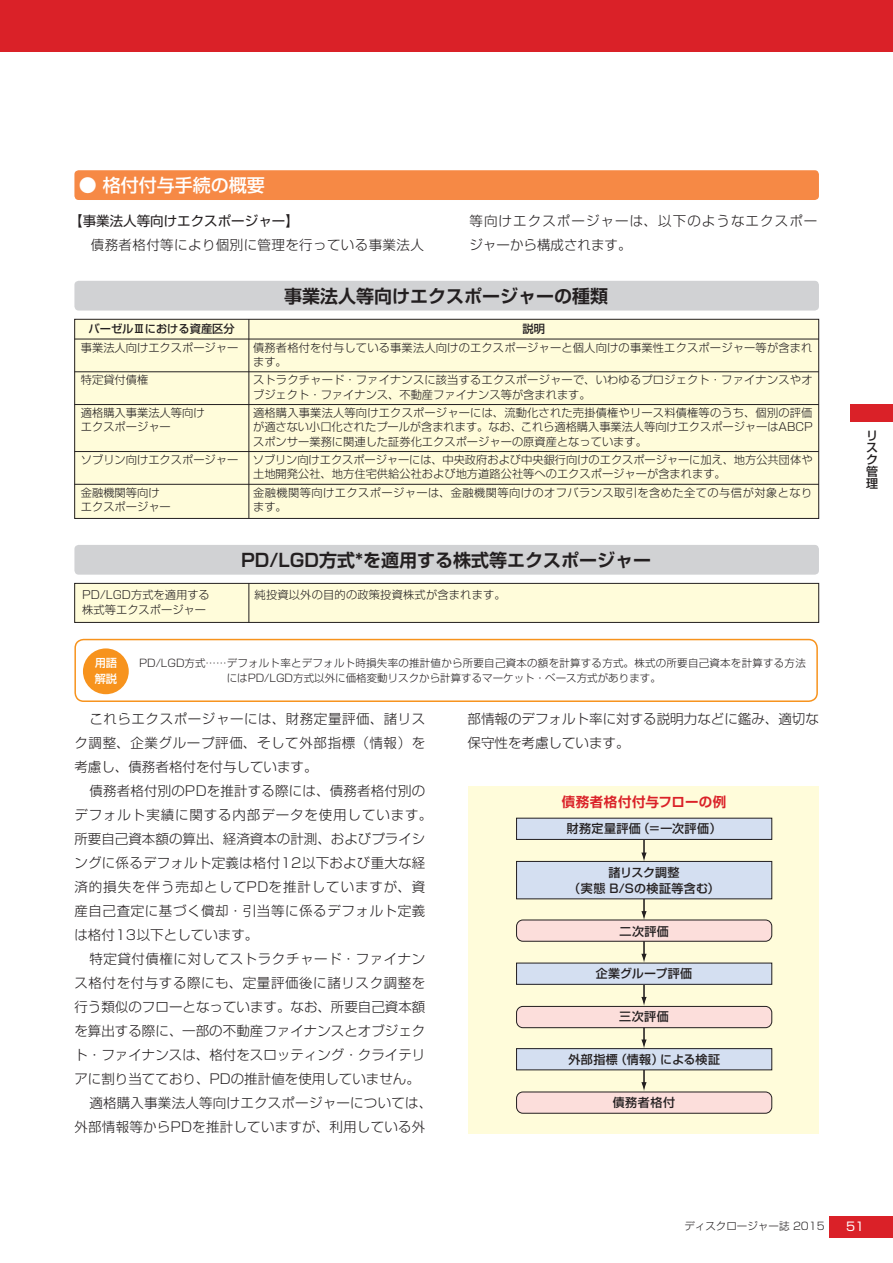
<style>
.page{position:relative;width:893px;height:1263px;background:#fff}
.page>*{position:absolute;margin:0;border:0;box-sizing:border-box;transform-origin:0 0}
.t1{font:18px "Shin Go Pro De Bold 90 pv RKSJ H";color:#231f20}
.t2{font:18px "Shin Go Pro Medium 90 pv RKSJ V";color:#fff}
.t3{font:13.5px/24px "Shin Go Pro Light 90 pv RKSJ H";letter-spacing:.015em;color:#231f20}
.t4{font:13.5px/24px "Shin Go Pro Light 90 pv RKSJ H";letter-spacing:.08em;color:#231f20}
.t5{font:13.5px "Shin Go Pro Light 90 pv RKSJ H";letter-spacing:.045em;color:#231f20}
.t6{font:13.5px "Shin Go Pro Light 90 pv RKSJ H";letter-spacing:.04em;color:#231f20}
.t7{font:13.5px "Shin Go Pro Regular 90 pv RKSJ H";color:#231f20}
.t8{font:13.5px "Shin Go Pro De Bold 90 pv RKSJ H";letter-spacing:.025em;color:#da2128}
.t9{font:12px/16.5px "Shin Go Pro Medium 90 pv RKSJ H";letter-spacing:.035em;color:#231f20;text-align:center}
.t10{font:12px/12px "Shin Go Pro Medium 90 pv RKSJ V";color:#231f20}
.t11{font:12px "Shin Go Pro Regular 90 pv RKSJ H";color:#fff}
.t12{font:11.25px/14.2px "Shin Go Pro Light 90 pv RKSJ H";color:#231f20}
.t13{font:11.25px "Shin Go Pro Light 90 pv RKSJ H";letter-spacing:.035em;color:#231f20}
.t14{font:11.25px "Shin Go Pro Medium 90 pv RKSJ V";color:#231f20}
.t15{font:11.25px/16px "Shin Go Pro Medium 90 pv RKSJ V";color:#fff}
.t16{font:10.5px/15px "Shin Go Pro Light 90 pv RKSJ H";letter-spacing:.02em;color:#231f20}
.t17{font:10.5px "Shin Go Pro Light 90 pv RKSJ H";color:#231f20}
</style>
<div class="page">
<div style="left:829px;top:1216px;width:63px;height:21px;background:#da2128"></div>
<div style="left:850px;top:404px;width:42px;height:17px;background:#da2128"></div>
<div style="left:0;top:0;width:892px;height:51px;background:#da2128"></div>
<div style="left:468px;top:786px;width:350px;height:348px;background:#fffcda"></div>
<svg style="left:641px;top:840px;width:5px;height:21px"></svg>
<svg style="left:641px;top:899px;width:5px;height:21px"></svg>
<svg style="left:641px;top:1070px;width:5px;height:21px"></svg>
<svg style="left:641px;top:942px;width:5px;height:21px"></svg>
<svg style="left:641px;top:985px;width:5px;height:21px"></svg>
<svg style="left:641px;top:1028px;width:5px;height:20px"></svg>
<div style="left:516px;top:963px;width:255px;height:21px;background:#d4dff1"></div>
<div style="left:516px;top:963px;width:256px;height:22px;border:1px solid #231f20"></div>
<div style="left:516px;top:818px;width:255px;height:21px;background:#d4dff1"></div>
<div style="left:516px;top:818px;width:256px;height:22px;border:1px solid #231f20"></div>
<div style="left:516px;top:861px;width:255px;height:38px;background:#d4dff1"></div>
<div style="left:516px;top:861px;width:256px;height:38px;border:1px solid #231f20"></div>
<div style="left:516px;top:1049px;width:255px;height:21px;background:#d4dff1"></div>
<div style="left:516px;top:1048px;width:256px;height:22px;border:1px solid #231f20"></div>
<div style="left:516px;top:920px;width:255px;height:21px;background:#fcdedb;border-radius:6px"></div>
<div style="left:516px;top:920px;width:256px;height:22px;border:1px solid #231f20;border-radius:6px"></div>
<div style="left:516px;top:1006px;width:255px;height:22px;background:#fcdedb;border-radius:6px"></div>
<div style="left:516px;top:1006px;width:256px;height:22px;border:1px solid #231f20;border-radius:6px"></div>
<div style="left:516px;top:1092px;width:255px;height:21px;background:#fcdedb;border-radius:6px"></div>
<div style="left:516px;top:1092px;width:256px;height:22px;border:1px solid #231f20;border-radius:6px"></div>
<div style="left:75px;top:319px;width:743px;height:199px;background:#fffcda"></div>
<div style="left:74px;top:319px;width:744px;height:200px;border:1px solid #231f20"></div>
<hr style="left:74px;top:339px;width:744px;height:1px;background:#231f20">
<hr style="left:74px;top:372px;width:744px;height:1px;background:#231f20">
<hr style="left:74px;top:404px;width:744px;height:1px;background:#231f20">
<hr style="left:74px;top:451px;width:744px;height:1px;background:#231f20">
<hr style="left:74px;top:484px;width:744px;height:1px;background:#231f20">
<hr style="left:248px;top:319px;width:1px;height:199px;background:#231f20">
<div style="left:75px;top:583px;width:743px;height:39px;background:#fffcda"></div>
<div style="left:74px;top:583px;width:744px;height:40px;border:1px solid #231f20"></div>
<hr style="left:248px;top:583px;width:1px;height:40px;background:#231f20">
<div style="left:74px;top:281px;width:744px;height:30px;background:#d1d2d4;border-radius:4px"></div>
<div style="left:74px;top:170px;width:744px;height:30px;background:#f68945;border-radius:4px"></div>
<div style="left:74px;top:545px;width:744px;height:30px;background:#d1d2d4;border-radius:4px"></div>
<div style="left:83px;top:648px;width:46px;height:46px;background:#f7931d;border-radius:50%"></div>
<div style="left:74px;top:639px;width:743px;height:63px;border:2px solid #f7931d;border-radius:9px"></div>
<h1 class="t2" style="left:79px;top:178px;width:188px">● 格付付与手続の概要</h1>
<p class="t7" style="left:69px;top:216px;width:231px">【事業法人等向けエクスポージャー】</p>
<p class="t3" style="left:91px;top:235px;width:334px">債務者格付等により個別に管理を行っている事業法人</p>
<p class="t4" style="left:469px;top:211px;width:349px">等向けエクスポージャーは、以下のようなエクスポージャーから構成されます。</p>
<h1 class="t1" style="left:284px;top:289px;width:326px">事業法人等向けエクスポージャーの種類</h1>
<p class="t14" style="left:88px;top:325px;width:148px">バーゼルⅢにおける資産区分</p>
<p class="t14" style="left:522px;top:325px;width:24px">説明</p>
<p class="t12" style="left:81px;top:342px;width:159px">事業法人向けエクスポージャー</p>
<p class="t12" style="left:253px;top:342px;width:561px">債務者格付を付与している事業法人向けのエクスポージャーと個人向けの事業性エクスポージャー等が含まれます。</p>
<p class="t12" style="left:81px;top:375px;width:69px">特定貸付債権</p>
<p class="t12" style="left:253px;top:375px;width:561px">ストラクチャード・ファイナンスに該当するエクスポージャーで、いわゆるプロジェクト・ファイナンスやオブジェクト・ファイナンス、不動産ファイナンス等が含まれます。</p>
<p class="t12" style="left:81px;top:407px;width:125px">適格購入事業法人等向け</p>
<p class="t12" style="left:253px;top:407px;width:561px">適格購入事業法人等向けエクスポージャーには、流動化された売掛債権やリース料債権等のうち、個別の評価</p>
<p class="t12" style="left:81px;top:422px;width:92px">エクスポージャー</p>
<p class="t12" style="left:253px;top:422px;width:561px">が適さない小口化されたプールが含まれます。なお、これら適格購入事業法人等向けエクスポージャーはABCPスポンサー業務に関連した証券化エクスポージャーの原資産となっています。</p>
<p class="t12" style="left:81px;top:454px;width:159px">ソブリン向けエクスポージャー</p>
<p class="t12" style="left:253px;top:454px;width:561px">ソブリン向けエクスポージャーには、中央政府および中央銀行向けのエクスポージャーに加え、地方公共団体や土地開発公社、地方住宅供給公社および地方道路公社等へのエクスポージャーが含まれます。</p>
<p class="t12" style="left:81px;top:487px;width:80px">金融機関等向け</p>
<p class="t13" style="left:253px;top:489px;width:561px">金融機関等向けエクスポージャーは、金融機関等向けのオフバランス取引を含めた全ての与信が対象となり</p>
<p class="t12" style="left:81px;top:501px;width:92px">エクスポージャー</p>
<p class="t12" style="left:253px;top:501px;width:35px">ます。</p>
<h1 class="t1" style="left:241px;top:553px;width:412px">PD/LGD方式*を適用する株式等エクスポージャー</h1>
<p class="t12" style="left:82px;top:590px;width:129px">PD/LGD方式を適用する</p>
<p class="t12" style="left:254px;top:590px;width:253px">純投資以外の目的の政策投資株式が含まれます。</p>
<p class="t12" style="left:82px;top:604px;width:125px">株式等エクスポージャー</p>
<p class="t15" style="left:95px;top:657px;width:24px">用語解説</p>
<p class="t16" style="left:227px;top:657px;width:580px;text-indent:-88px">PD/LGD方式…… デフォルト率とデフォルト時損失率の推計値から所要自己資本の額を計算する方式。株式の所要自己資本を計算する方法にはPD/LGD方式以外に価格変動リスクから計算するマーケット・ベース方式があります。</p>
<p class="t3" style="left:74px;top:709px;width:352px;text-align:justify;text-indent:15px">これらエクスポージャーには、財務定量評価、諸リスク調整、企業グループ評価、そして外部指標（情報）を考慮し、債務者格付を付与しています。</p>
<p class="t3" style="left:74px;top:781px;width:359px;text-indent:15px">債務者格付別のPDを推計する際には、債務者格付別のデフォルト実績に関する内部データを使用しています。所要自己資本額の算出、経済資本の計測、およびプライシングに係るデフォルト定義は格付12以下および重大な経済的損失を伴う売却としてPDを推計していますが、資産自己査定に基づく償却・引当等に係るデフォルト定義は格付13以下としています。</p>
<p class="t6" style="left:89px;top:954px;width:337px">特定貸付債権に対してストラクチャード・ファイナン</p>
<p class="t5" style="left:74px;top:978px;width:352px">ス格付を付与する際にも、定量評価後に諸リスク調整を</p>
<p class="t3" style="left:74px;top:997px;width:352px">行う類似のフローとなっています。なお、所要自己資本額</p>
<p class="t3" style="left:74px;top:1021px;width:352px">を算出する際に、一部の不動産ファイナンスとオブジェク</p>
<p class="t3" style="left:74px;top:1045px;width:352px">ト・ファイナンスは、格付をスロッティング・クライテリ</p>
<p class="t3" style="left:74px;top:1069px;width:347px">アに割り当てており、PDの推計値を使用していません。</p>
<p class="t3" style="left:89px;top:1093px;width:344px">適格購入事業法人等向けエクスポージャーについては、</p>
<p class="t3" style="left:74px;top:1117px;width:352px">外部情報等からPDを推計していますが、利用している外</p>
<p class="t3" style="left:467px;top:709px;width:353px">部情報のデフォルト率に対する説明力などに鑑み、適切な保守性を考慮しています。</p>
<p class="t8" style="left:562px;top:797px;width:166px">債務者格付付与フローの例</p>
<p class="t9" style="left:567px;top:822px;width:156px">財務定量評価（＝一次評価）</p>
<p class="t9" style="left:568px;top:865px;width:152px">諸リスク調整<br>（実態 B/Sの検証等含む）</p>
<p class="t9" style="left:619px;top:925px;width:51px">二次評価</p>
<p class="t9" style="left:596px;top:967px;width:98px">企業グループ評価</p>
<p class="t9" style="left:619px;top:1010px;width:51px">三次評価</p>
<p class="t9" style="left:568px;top:1053px;width:153px">外部指標（情報）による検証</p>
<p class="t9" style="left:612px;top:1096px;width:64px">債務者格付</p>
<p class="t10" style="left:866px;top:431px;width:13px">リスク管理</p>
<p class="t17" style="left:684px;top:1222px;width:142px">ディスクロージャー誌 2015</p>
<p class="t11" style="left:846px;top:1222px;width:20px">51</p>
</div>
